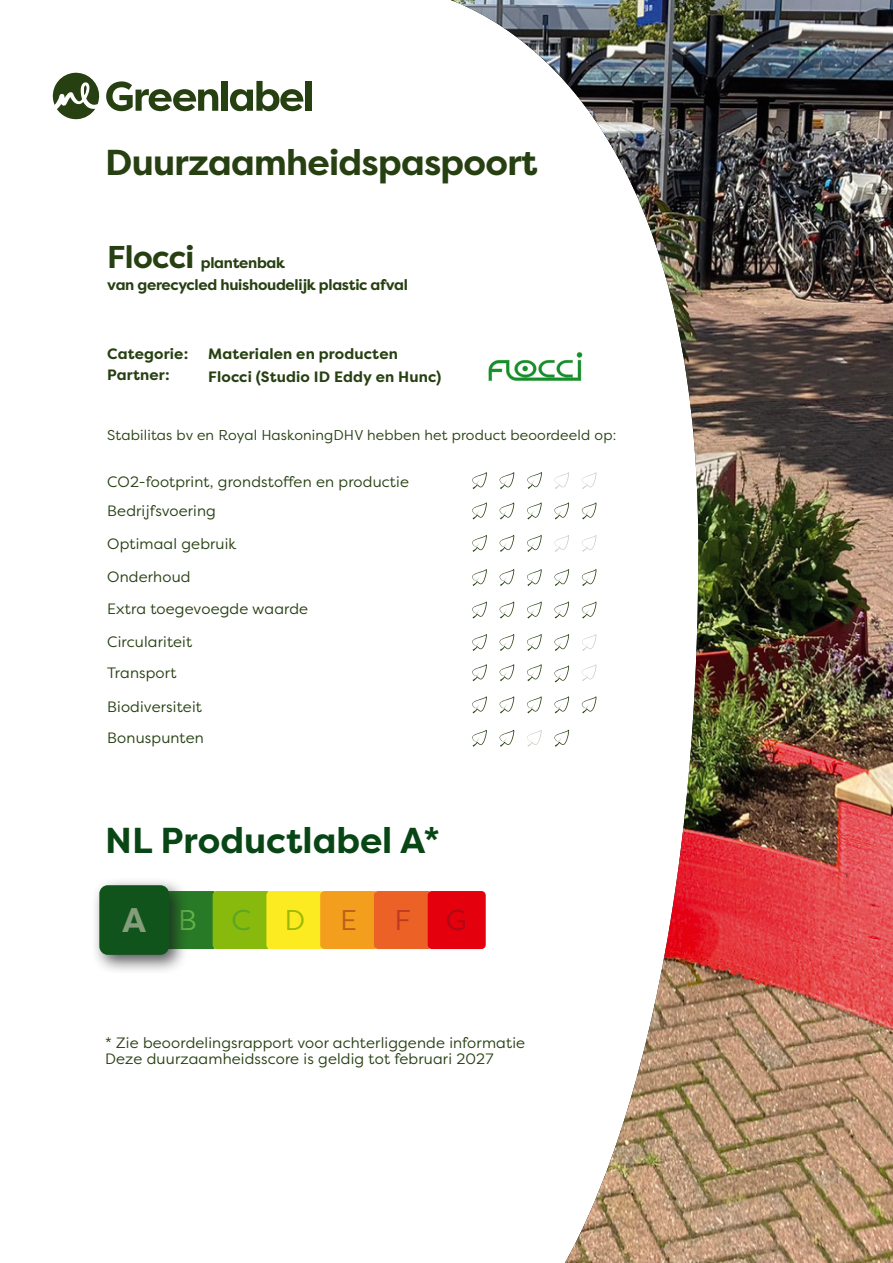
<style>
.page{position:relative;width:893px;height:1263px;background:#fff}
.page>*{position:absolute;margin:0;border:0;box-sizing:border-box;transform-origin:0 0}
.t1{font:700 36px "Filson Pro";letter-spacing:-.02em;color:#274012}
.t2{font:700 36px "Filson Pro";color:#094615}
.t3{font:700 34.2px "Filson Pro";color:#849d7a}
.t4{font:28.5px "Filson Pro";color:#be3921}
.t5{font:15px/32px "Filson Pro";letter-spacing:.01em;color:#274012}
.t6{font:700 15px/21.8px "Filson Pro";color:#274012}
.t7{font:700 15px "Filson Pro";letter-spacing:-.02em;color:#274012}
.t8{font:14.25px "Filson Pro";letter-spacing:.01em;color:#274012}
.s1{font-size:31.5px}
.s2{font-weight:400;font-size:28.5px;color:#64b24a}
.s3{font-weight:400;font-size:28.5px;color:#5ba523}
.s4{font-weight:400;font-size:28.5px;color:#9db800}
.s5{font-weight:400;font-size:28.5px;color:#b85f1e}
.s6{color:#ad0915}
</style>
<div class="page">
<img style="left:451px;top:0;width:442px;height:1263px">
<svg style="left:52px;top:72px;width:47px;height:48px"></svg>
<svg style="left:106px;top:81px;width:112px;height:30px"></svg>
<div style="left:222px;top:81px;width:6px;height:30px;background:#274012"></div>
<svg style="left:230px;top:81px;width:73px;height:30px"></svg>
<div style="left:305px;top:81px;width:6px;height:30px;background:#274012"></div>
<img style="left:488px;top:345px;width:94px;height:48px">
<svg style="left:472px;top:472px;width:15px;height:17px"></svg>
<svg style="left:499px;top:472px;width:15px;height:17px"></svg>
<svg style="left:472px;top:502px;width:15px;height:17px"></svg>
<svg style="left:499px;top:502px;width:15px;height:17px"></svg>
<svg style="left:527px;top:502px;width:15px;height:17px"></svg>
<svg style="left:554px;top:502px;width:15px;height:17px"></svg>
<svg style="left:581px;top:502px;width:16px;height:17px"></svg>
<svg style="left:472px;top:535px;width:15px;height:17px"></svg>
<svg style="left:499px;top:535px;width:15px;height:17px"></svg>
<svg style="left:527px;top:535px;width:15px;height:17px"></svg>
<svg style="left:472px;top:569px;width:15px;height:17px"></svg>
<svg style="left:499px;top:569px;width:15px;height:17px"></svg>
<svg style="left:527px;top:569px;width:15px;height:17px"></svg>
<svg style="left:554px;top:569px;width:15px;height:17px"></svg>
<svg style="left:472px;top:601px;width:15px;height:18px"></svg>
<svg style="left:499px;top:601px;width:15px;height:18px"></svg>
<svg style="left:527px;top:601px;width:15px;height:18px"></svg>
<svg style="left:472px;top:634px;width:15px;height:17px"></svg>
<svg style="left:499px;top:634px;width:15px;height:17px"></svg>
<svg style="left:527px;top:634px;width:15px;height:17px"></svg>
<svg style="left:554px;top:634px;width:15px;height:17px"></svg>
<svg style="left:472px;top:664px;width:15px;height:17px"></svg>
<svg style="left:499px;top:664px;width:15px;height:17px"></svg>
<svg style="left:527px;top:664px;width:15px;height:17px"></svg>
<svg style="left:472px;top:696px;width:15px;height:17px"></svg>
<svg style="left:499px;top:696px;width:15px;height:17px"></svg>
<svg style="left:527px;top:696px;width:15px;height:17px"></svg>
<svg style="left:527px;top:730px;width:15px;height:17px"></svg>
<svg style="left:581px;top:696px;width:16px;height:17px"></svg>
<svg style="left:554px;top:696px;width:15px;height:17px"></svg>
<svg style="left:581px;top:602px;width:16px;height:17px"></svg>
<svg style="left:554px;top:602px;width:15px;height:17px"></svg>
<svg style="left:581px;top:535px;width:16px;height:17px"></svg>
<svg style="left:554px;top:535px;width:15px;height:17px"></svg>
<svg style="left:554px;top:730px;width:15px;height:17px"></svg>
<svg style="left:499px;top:730px;width:15px;height:17px"></svg>
<svg style="left:472px;top:730px;width:15px;height:17px"></svg>
<svg style="left:581px;top:664px;width:16px;height:17px"></svg>
<svg style="left:581px;top:634px;width:16px;height:17px"></svg>
<svg style="left:581px;top:569px;width:16px;height:17px"></svg>
<svg style="left:581px;top:472px;width:16px;height:17px"></svg>
<svg style="left:554px;top:472px;width:15px;height:17px"></svg>
<svg style="left:527px;top:472px;width:15px;height:17px"></svg>
<svg style="left:554px;top:665px;width:15px;height:17px"></svg>
<div style="left:159px;top:891px;width:58px;height:58px;background:#287a27;border-radius:4px"></div>
<div style="left:213px;top:891px;width:58px;height:58px;background:#87ba0c;border-radius:4px"></div>
<div style="left:266px;top:891px;width:58px;height:58px;background:#fdeb21;border-radius:4px"></div>
<div style="left:320px;top:891px;width:58px;height:58px;background:#f49e1d;border-radius:4px"></div>
<div style="left:374px;top:891px;width:58px;height:58px;background:#eb6126;border-radius:4px"></div>
<div style="left:428px;top:891px;width:58px;height:58px;background:#e4000c;border-radius:4px"></div>
<div style="left:91px;top:877px;width:98px;height:98px;background:#1b1c20;opacity:.75"></div>
<div style="left:99px;top:885px;width:70px;height:70px;background:#10541c;border-radius:9px"></div>
<h1 class="t1" style="left:105px;top:140px;width:434px">Duurzaamheidspaspoort</h1>
<p class="t7" style="left:107px;top:254px;width:179px"><span class="s1">Flocci</span> plantenbak</p>
<p class="t7" style="left:107px;top:276px;width:302px">van gerecycled huishoudelijk plastic afval</p>
<p class="t6" style="left:107px;top:343px;width:83px">Categorie:<br>Partner:</p>
<p class="t6" style="left:208px;top:343px;width:191px">Materialen en producten</p>
<p class="t6" style="left:208px;top:366px;width:235px">Flocci (Studio ID Eddy en Hunc)</p>
<p class="t8" style="left:107px;top:426px;width:510px">Stabilitas bv en Royal HaskoningDHV hebben het product beoordeeld op:</p>
<p class="t5" style="left:107px;top:466px;width:303px;line-height:29.1px">CO2-footprint, grondstoffen en productie<br>Bedrijfsvoering</p>
<p class="t5" style="left:107px;top:527px;width:131px">Optimaal gebruik</p>
<p class="t5" style="left:107px;top:561px;width:202px">Onderhoud<br>Extra toegevoegde waarde<br>Circulariteit<br>Transport</p>
<p class="t5" style="left:107px;top:691px;width:98px;line-height:30.9px">Biodiversiteit<br>Bonuspunten</p>
<h1 class="t2" style="left:105px;top:818px;width:336px">NL Productlabel A*</h1>
<h2 class="t3" style="left:122px;top:899px;width:236px">A<span class="s2">B</span><span class="s3">C</span><span class="s4">D</span><span class="s5">E</span></h2>
<h3 class="t4" style="left:394px;top:901px;width:74px">F <span class="s6">G</span></h3>
<p class="t5" style="left:105px;top:1026px;width:421px">* Zie beoordelingsrapport voor achterliggende informatie</p>
<p class="t5" style="left:105px;top:1042px;width:390px">Deze duurzaamheidsscore is geldig tot februari 2027</p>
</div>
